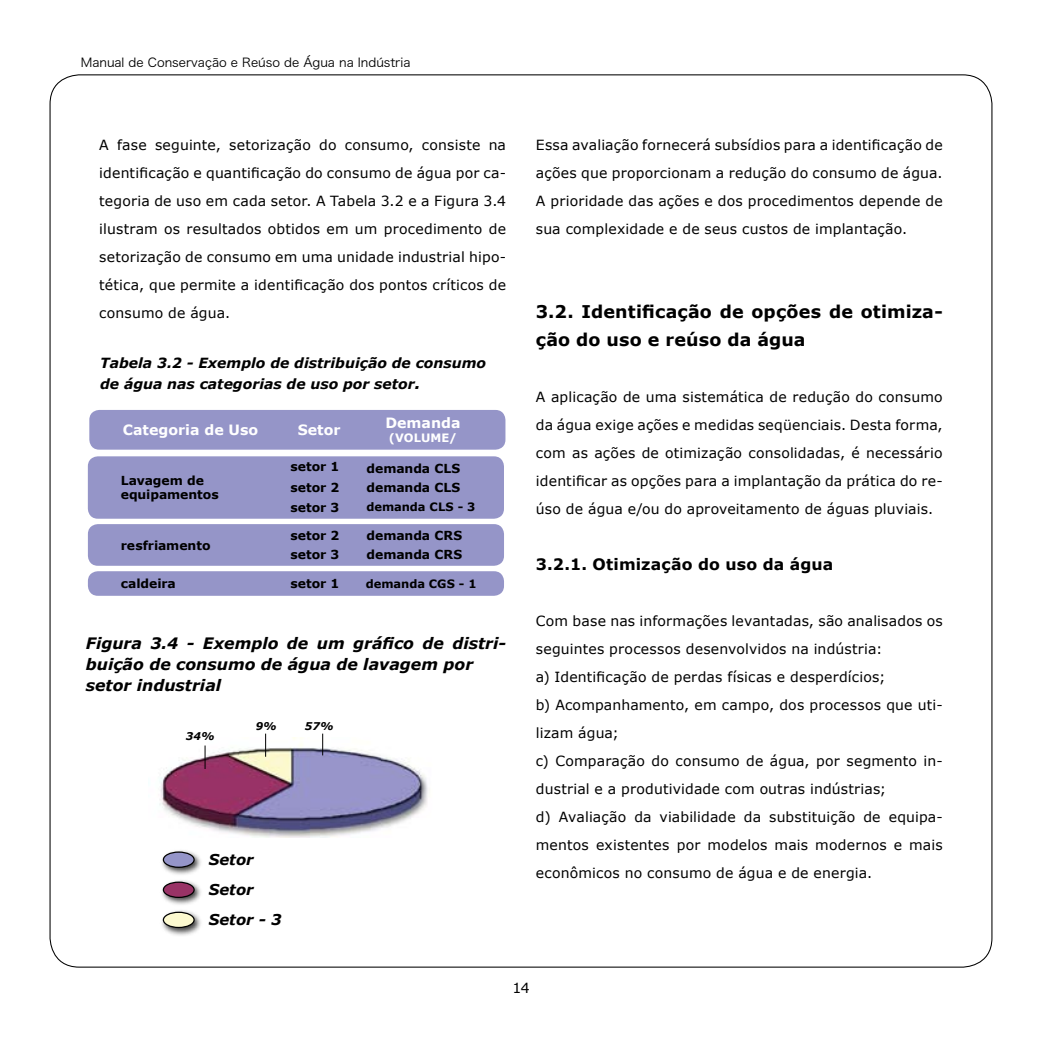
<style>
.page{position:relative;width:1042px;height:1042px;background:#fff}
.page>*{position:absolute;margin:0;border:0;box-sizing:border-box;transform-origin:0 0}
.t1{font:700 17.5px/28px "Verdana";letter-spacing:.005em;color:#000}
.t2{font:italic 700 15.75px/21px "Verdana";color:#000}
.t3{font:700 15.75px "Verdana";letter-spacing:.01em;color:#000}
.t4{font:italic 700 14.88px/30.1px "Verdana";color:#000}
.t5{font:700 14.17px "Verdana";color:#fff}
.t6{font:14px/28px "Verdana";letter-spacing:.01em;color:#000;text-align:justify}
.t7{font:italic 700 14px/21px "Verdana";color:#000}
.t8{font:700 12.42px/19.2px "Verdana";letter-spacing:-.005em;color:#000}
.t9{font:12.25px "Hira Kaku Pro W3";color:#000}
.t10{font:700 11.55px "Verdana";letter-spacing:-.005em;color:#000}
.t11{font:700 11.55px "Verdana";color:#fff}
.t12{font:italic 700 10.67px "Verdana";color:#000}
.s1{font-size:15.75px}
</style>
<div class="page">
<img style="left:159px;top:738px;width:269px;height:100px">
<svg style="left:265px;top:733px;width:1px;height:24px"></svg>
<svg style="left:205px;top:745px;width:1px;height:24px"></svg>
<svg style="left:322px;top:733px;width:1px;height:22px"></svg>
<div style="left:160px;top:848px;width:44px;height:29px;background:#000;opacity:.75"></div>
<div style="left:163px;top:852px;width:31px;height:15px;background:#9595c9;border-radius:50%"></div>
<div style="left:163px;top:851px;width:32px;height:17px;border:1px solid #000;border-radius:50%"></div>
<div style="left:160px;top:878px;width:44px;height:29px;background:#000;opacity:.75"></div>
<div style="left:163px;top:882px;width:31px;height:15px;background:#936;border-radius:50%"></div>
<div style="left:163px;top:881px;width:32px;height:17px;border:1px solid #000;border-radius:50%"></div>
<div style="left:160px;top:908px;width:44px;height:29px;background:#000;opacity:.75"></div>
<div style="left:163px;top:912px;width:31px;height:15px;background:#fcf9cf;border-radius:50%"></div>
<div style="left:163px;top:911px;width:32px;height:17px;border:1px solid #000;border-radius:50%"></div>
<div style="left:89px;top:410px;width:416px;height:40px;background:#9595c8;border-radius:10px"></div>
<div style="left:88px;top:456px;width:416px;height:63px;background:#9595c8;border-radius:10px"></div>
<div style="left:88px;top:524px;width:416px;height:42px;background:#9595c8;border-radius:10px"></div>
<div style="left:88px;top:571px;width:416px;height:25px;background:#9595c8;border-radius:10px"></div>
<p class="t9" style="left:81px;top:52px;width:331px">Manual de Conservação e Reúso de Água na Indústria</p>
<p class="t6" style="left:99px;top:130px;width:408px">A fase seguinte, setorização do consumo, consiste na identificação e quantificação do consumo de água por ca&shy;tegoria de uso em cada setor. A Tabela 3.2 e a Figura 3.4 ilustram os resultados obtidos em um procedimento de setorização de consumo em uma unidade industrial hipo&shy;tética, que permite a identificação dos pontos críticos de consumo de água.</p>
<p class="t6" style="left:536px;top:130px;width:408px">Essa avaliação fornecerá subsídios para a identificação de ações que proporcionam a redução do consumo de água.<br>A prioridade das ações e dos procedimentos depende de sua complexidade e de seus custos de implantação.</p>
<p class="t1" style="left:536px;top:297px;width:408px">3.2. Identificação de opções de otimiza&shy;ção do uso e reúso da água</p>
<p class="t7" style="left:100px;top:352px;width:387px">Tabela 3.2 - Exemplo de distribuição de consumo de água nas categorias de uso por setor<span class="s1">.</span></p>
<p class="t5" style="left:123px;top:421px;width:137px">Categoria de Uso</p>
<p class="t5" style="left:298px;top:421px;width:44px">Setor</p>
<p class="t5" style="left:385px;top:414px;width:77px">Demanda</p>
<p class="t11" style="left:389px;top:430px;width:17px">(volume</p>
<p class="t11" style="left:449px;top:430px;width:9px">/</p>
<p class="t8" style="left:290px;top:456px;width:51px;line-height:21px">setor 1 setor 2</p>
<p class="t8" style="left:290px;top:497px;width:51px">setor 3</p>
<p class="t8" style="left:366px;top:458px;width:95px">demanda CLS demanda CLS</p>
<p class="t10" style="left:366px;top:500px;width:110px">demanda CLS - 3</p>
<p class="t8" style="left:121px;top:472px;width:100px;line-height:14.2px">Lavagem de equipamentos</p>
<p class="t8" style="left:121px;top:535px;width:91px">resfriamento</p>
<p class="t8" style="left:121px;top:574px;width:57px">caldeira</p>
<p class="t8" style="left:290px;top:574px;width:51px">setor 1</p>
<p class="t8" style="left:290px;top:525px;width:51px">setor 2 setor 3</p>
<p class="t8" style="left:366px;top:525px;width:97px">demanda CRS demanda CRS</p>
<p class="t10" style="left:366px;top:576px;width:112px">demanda CGS - 1</p>
<p class="t2" style="left:86px;top:632px;width:422px">Figura 3.4 - Exemplo de um gráfico de distri&shy;buição de consumo de água de lavagem por setor industrial</p>
<p class="t12" style="left:186px;top:730px;width:30px">34%</p>
<p class="t12" style="left:256px;top:720px;width:23px">9%</p>
<p class="t12" style="left:305px;top:719px;width:30px">57%</p>
<p class="t4" style="left:209px;top:844px;width:74px">Setor<br>Setor<br>Setor - 3</p>
<p class="t6" style="left:536px;top:382px;width:408px">A aplicação de uma sistemática de redução do consumo da água exige ações e medidas seqüenciais. Desta forma, com as ações de otimização consolidadas, é necessário identificar as opções para a implantação da prática do re&shy;úso de água e/ou do aproveitamento de águas pluviais.</p>
<p class="t3" style="left:536px;top:554px;width:299px">3.2.1. Otimização do uso da água</p>
<p class="t6" style="left:536px;top:606px;width:408px;text-align:left">Com base nas informações levantadas, são analisados os seguintes processos desenvolvidos na indústria:<br>a) Identificação de perdas físicas e desperdícios;<br>b) Acompanhamento, em campo, dos processos que uti&shy;lizam água;<br>c) Comparação do consumo de água, por segmento in&shy;dustrial e a produtividade com outras indústrias;<br>d) Avaliação da viabilidade da substituição de equipa&shy;mentos existentes por modelos mais modernos e mais econômicos no consumo de água e de energia.</p>
<p class="t6" style="left:512px;top:973px;width:19px">14</p>
</div>
